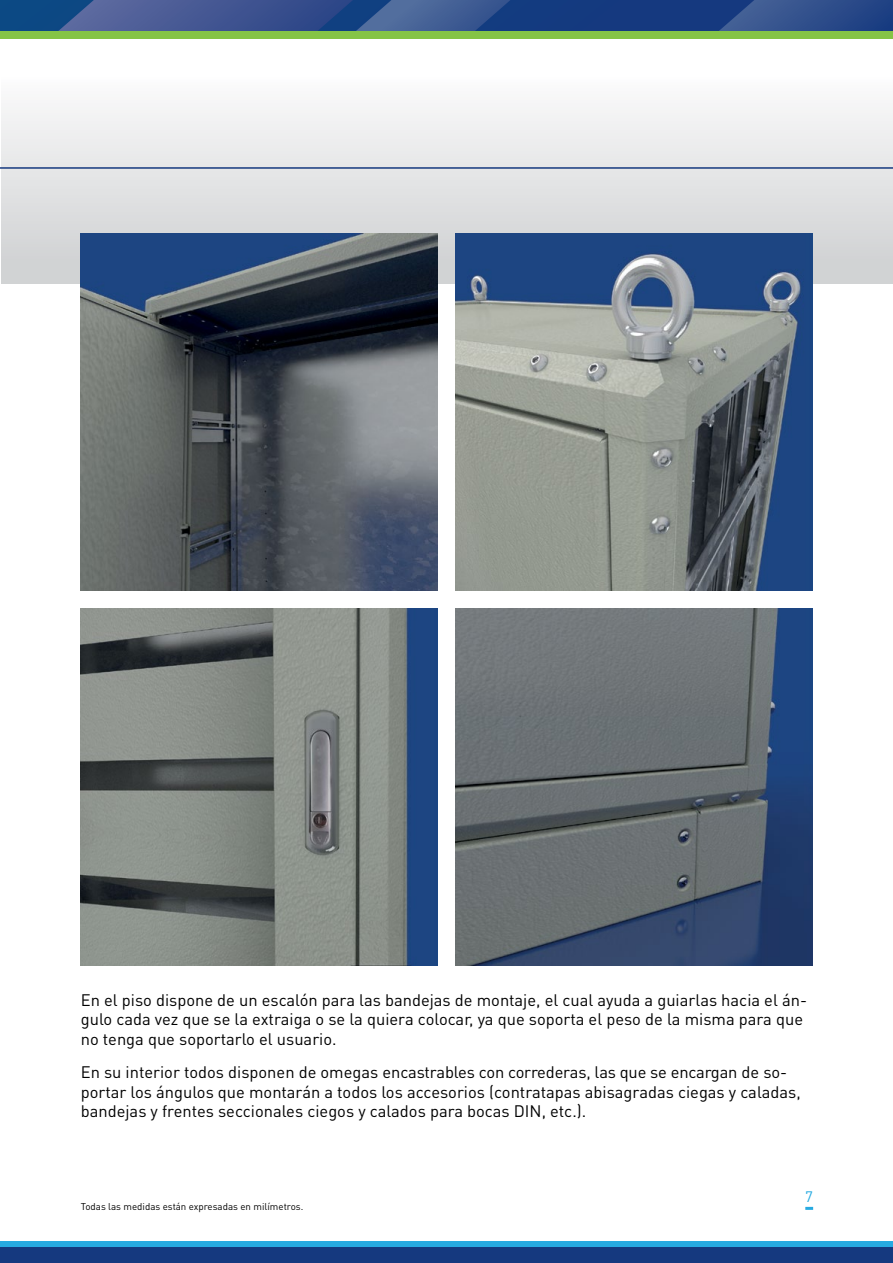
<style>
.page{position:relative;width:893px;height:1263px;background:#fff}
.page>*{position:absolute;margin:0;border:0;box-sizing:border-box;transform-origin:0 0}
.t1{font:16.5px/19.8px "DIN Pro";color:#000}
.t2{font:15px "DIN Pro";color:#27aae1}
.t3{font:9.75px "DIN Pro";color:#000}
</style>
<div class="page">
<svg style="left:1px;top:38px;width:892px;height:245px"></svg>
<div style="left:0;top:0;width:893px;height:31px;background:#15397f"></div>
<div style="left:0;top:1244px;width:893px;height:19px;background:#15397f"></div>
<svg style="left:805px;top:1207px;width:8px;height:3px"></svg>
<svg style="left:0;top:0;width:510px;height:31px"></svg>
<svg style="left:719px;top:0;width:173px;height:31px"></svg>
<div style="left:0;top:1241px;width:893px;height:5px;background:#27aae1"></div>
<div style="left:0;top:31px;width:893px;height:7px;background:#85c446"></div>
<hr style="left:0;top:167px;width:893px;height:2px;background:#15397f">
<img style="left:81px;top:234px;width:356px;height:357px">
<img style="left:81px;top:609px;width:356px;height:356px">
<img style="left:455px;top:609px;width:357px;height:356px">
<img style="left:455px;top:234px;width:357px;height:357px">
<p class="t1" style="left:81px;top:989px;width:728px">En el piso dispone de un escalón para las bandejas de montaje, el cual ayuda a guiarlas hacia el án&shy;gulo cada vez que se la extraiga o se la quiera colocar, ya que soporta el peso de la misma para que no tenga que soportarlo el usuario.</p>
<p class="t1" style="left:81px;top:1061px;width:721px">En su interior todos disponen de omegas encastrables con correderas, las que se encargan de so&shy;portar los ángulos que montarán a todos los accesorios (contratapas abisagradas ciegas y caladas, bandejas y frentes seccionales ciegos y calados para bocas DIN, etc.).</p>
<p class="t3" style="left:81px;top:1200px;width:224px">Todas las medidas están expresadas en milímetros.</p>
<p class="t2" style="left:805px;top:1187px;width:9px">7</p>
</div>
